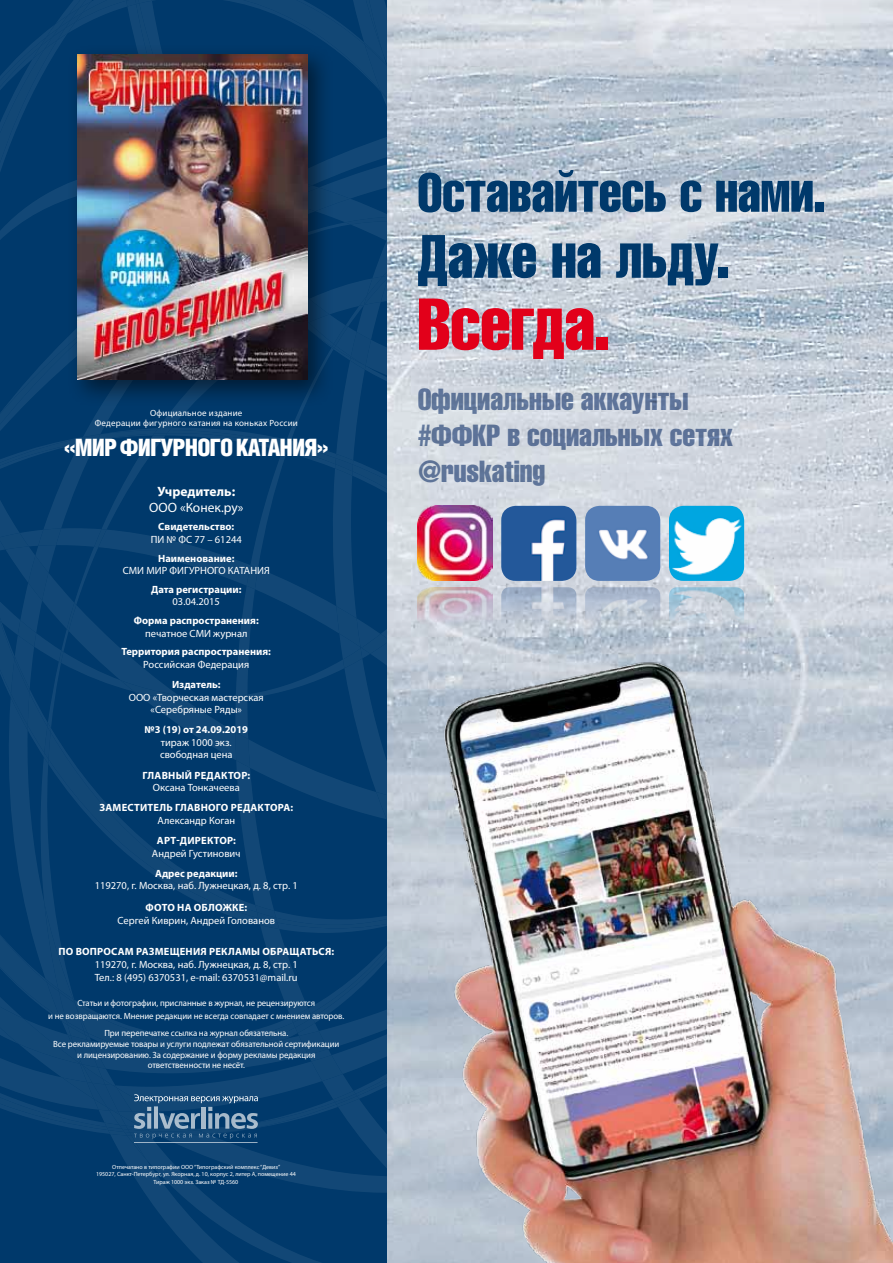
<style>
.page{position:relative;width:893px;height:1263px;background:#fff}
.page>*{position:absolute;margin:0;border:0;box-sizing:border-box;transform-origin:0 0}
.t1{font:72px "Helios Compressed C";letter-spacing:-.01em;color:#e2001a}
.t2{font:60px "Helios Compressed C";letter-spacing:-.005em;color:#00396b}
.t3{font:54px "Helios Compressed C";letter-spacing:-.005em;color:#00396b}
.t4{font:30px/36px "Helios Compressed C";color:#7187ac}
.t5{font:24px "Helios Cond Black C";letter-spacing:-.04em;color:#fff}
.t6{font:13.5px "Myriad Pro";color:#fff}
.t7{font:700 13.5px "Myriad Pro";color:#fff}
.t8{font:10.5px/12.6px "Myriad Pro";color:#fff}
.t9{font:700 10.5px "Myriad Pro";color:#fff}
.t10{font:700 10.5px "Myriad Pro";letter-spacing:.03em;color:#fff}
.t11{font:700 10.5px "Myriad Pro";letter-spacing:.05em;color:#fff}
.t12{font:700 10.5px "Myriad Pro";letter-spacing:.035em;color:#fff}
.t13{font:700 10.5px "Myriad Pro";letter-spacing:.07em;color:#fff}
.t14{font:9px/10.8px "Myriad Pro";letter-spacing:-.01em;color:#fff;text-align:center}
.t15{font:9px/10.8px "Myriad Pro";letter-spacing:.02em;color:#fff;text-align:center}
.t16{font:6px/7.2px "Myriad Pro";color:#fff;text-align:center}
</style>
<div class="page">
<img style="left:387px;top:0;width:506px;height:1263px">
<div style="left:5px;top:1160px;width:94px;height:103px;background:#00396b"></div>
<svg style="left:99px;top:1160px;width:288px;height:103px;background:#033c6d"></svg>
<svg style="left:162px;top:1160px;width:225px;height:33px;background:#083f6f"></svg>
<img style="left:0;top:0;width:387px;height:1160px">
<img style="left:394px;top:602px;width:499px;height:661px">
<img style="left:501px;top:506px;width:75px;height:75px">
<img style="left:501px;top:587px;width:75px;height:43px">
<img style="left:417px;top:506px;width:76px;height:75px">
<img style="left:417px;top:587px;width:76px;height:43px">
<img style="left:669px;top:506px;width:75px;height:75px">
<img style="left:669px;top:587px;width:75px;height:43px">
<img style="left:585px;top:506px;width:75px;height:75px">
<img style="left:585px;top:587px;width:75px;height:43px">
<p class="t15" style="left:95px;top:407px;width:205px">Официальное издание<br>Федерации фигурного катания на коньках России</p>
<h3 class="t5" style="left:64px;top:433px;width:266px">«Мир Фигурного катания»</h3>
<p class="t7" style="left:157px;top:482px;width:79px">Учредитель:</p>
<p class="t6" style="left:149px;top:499px;width:96px">ООО «Конек.ру»</p>
<p class="t9" style="left:158px;top:520px;width:78px">Cвидетельство:</p>
<p class="t8" style="left:151px;top:533px;width:93px">ПИ № ФС 77 – 61244</p>
<p class="t9" style="left:158px;top:551px;width:78px">Наименование:</p>
<p class="t8" style="left:123px;top:564px;width:148px">СМИ МИР ФИГУРНОГО КАТАНИЯ</p>
<p class="t9" style="left:151px;top:582px;width:92px">Дата регистрации:</p>
<p class="t8" style="left:173px;top:595px;width:49px">03.04.2015</p>
<p class="t9" style="left:134px;top:614px;width:126px">Форма распространения:</p>
<p class="t8" style="left:145px;top:627px;width:104px">печатное СМИ журнал</p>
<p class="t9" style="left:122px;top:645px;width:151px">Территория распространения:</p>
<p class="t8" style="left:143px;top:658px;width:108px">Российская Федерация</p>
<p class="t9" style="left:172px;top:677px;width:50px">Издатель:</p>
<p class="t8" style="left:129px;top:690px;width:136px;text-align:center">ООО «Творческая мастерская «Серебряные Ряды»</p>
<p class="t9" style="left:145px;top:723px;width:105px">№3 (19) от 24.09.2019</p>
<p class="t8" style="left:160px;top:736px;width:74px">тираж 1000 экз. свободная цена</p>
<p class="t12" style="left:143px;top:768px;width:109px">Главный редактор:</p>
<p class="t8" style="left:153px;top:781px;width:89px">Оксана Тонкачеева</p>
<p class="t11" style="left:100px;top:801px;width:109px">Заместитель главного</p>
<p class="t9" style="left:231px;top:801px;width:64px">редактора:</p>
<p class="t8" style="left:158px;top:814px;width:79px">Александр Коган</p>
<p class="t9" style="left:157px;top:833px;width:8px">АРТ</p>
<p class="t9" style="left:176px;top:833px;width:19px">-ДИРЕКТ</p>
<p class="t9" style="left:219px;top:833px;width:18px">ОР:</p>
<p class="t8" style="left:152px;top:846px;width:90px">Андрей Густинович</p>
<p class="t9" style="left:155px;top:866px;width:84px">Адрес редакции:</p>
<p class="t8" style="left:95px;top:879px;width:205px">119270, г. Москва, наб. Лужнецкая, д. 8, стр. 1</p>
<p class="t13" style="left:146px;top:901px;width:103px">Фото на обложке:</p>
<p class="t8" style="left:118px;top:914px;width:159px">Сергей Киврин, Андрей Голованов</p>
<p class="t10" style="left:58px;top:945px;width:277px">По вопросам размещения рекламы обращаться:</p>
<p class="t8" style="left:95px;top:958px;width:205px">119270, г. Москва, наб. Лужнецкая, д. 8, стр. 1<br>Тел.: 8 (495) 6370531, е-mail: 6370531@mail.ru</p>
<p class="t14" style="left:48px;top:997px;width:298px;line-height:12.6px">Статьи и фотографии, присланные в журнал, не рецензируются<br>и не возвращаются. Мнение редакции не всегда совпадает с мнением авторов.</p>
<p class="t14" style="left:53px;top:1027px;width:288px">При перепечатке ссылка на журнал обязательна.<br>Все рекламируемые товары и услуги подлежат обязательной сертификации и лицензированию. За содержание и форму рекламы редакция ответственности не несёт.</p>
<p class="t16" style="left:96px;top:1163px;width:201px">Отпечатано в типографии ООО “Типографский комплекс “Девиз”<br>195027, Санкт-Петербург, ул. Якорная, д. 10, корпус 2, литер А, помещение 44<br>Тираж 1000 экз. Заказ № ТД-5560</p>
<h3 class="t3" style="left:417px;top:161px;width:410px">Оставайтесь с нами.</h3>
<h2 class="t2" style="left:417px;top:221px;width:314px">Даже на льду.</h2>
<h1 class="t1" style="left:417px;top:282px;width:195px">Всегда.</h1>
<h3 class="t4" style="left:417px;top:380px;width:317px">Официальные аккаунты #ФФКР в социальных сетях @ruskating</h3>
</div>
